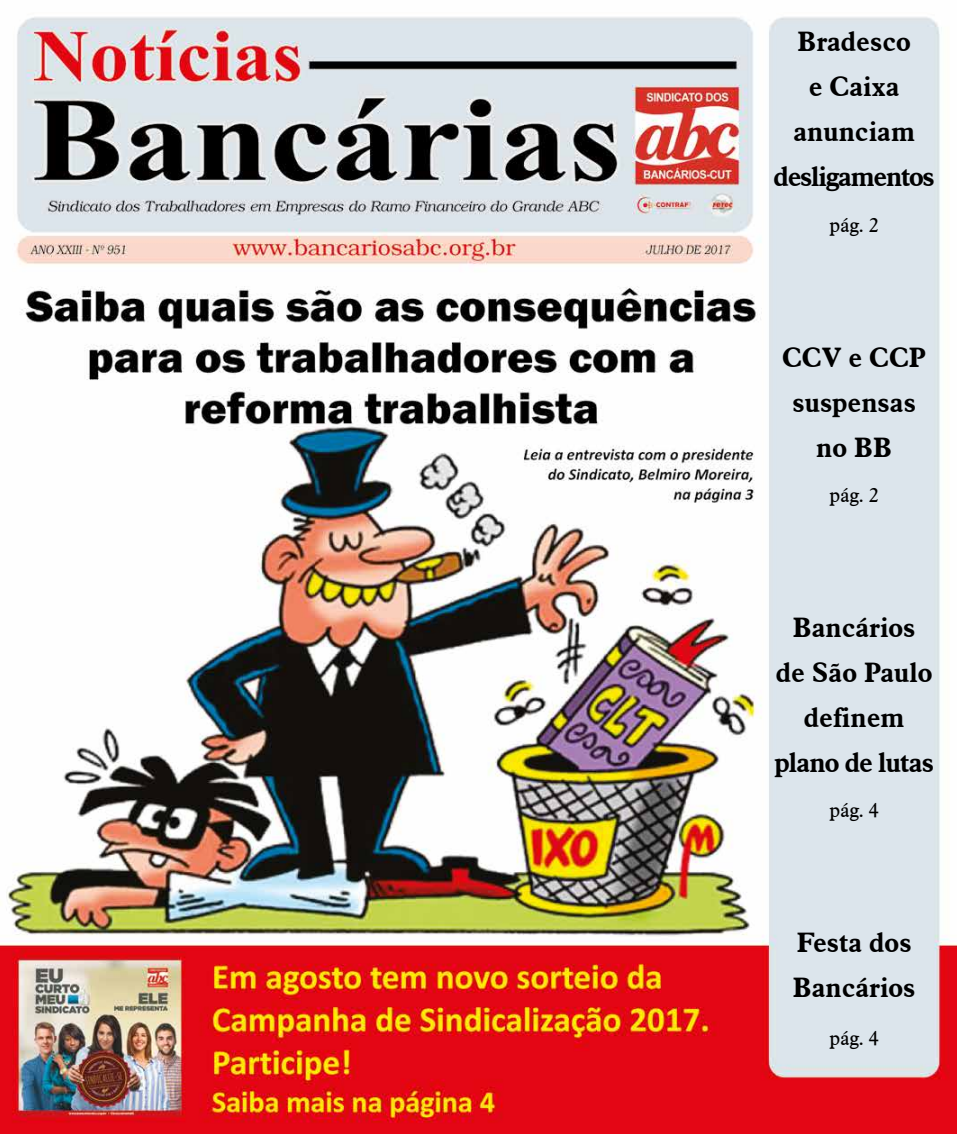
<style>
.page{position:relative;width:957px;height:1134px;background:#fff}
.page>*{position:absolute;margin:0;border:0;box-sizing:border-box;transform-origin:0 0}
.t1{font:700 27.5px/45px "Aldine 721 BT";color:#000;text-align:center}
.t2{font:700 27.5px/45px "Aldine 721 BT";letter-spacing:-.045em;color:#000;text-align:center}
.t3{font:20px "Aldine 721 BT";color:#000}
.t4{font:italic 11.25px "Brooklyn";color:#000}
</style>
<div class="page">
<img style="left:0;top:17px;width:957px;height:1117px">
<p class="t1" style="left:797px;top:19px;width:115px">Bradesco</p>
<p class="t4" style="left:833px;top:36px;width:69px">Junho/2017</p>
<p class="t2" style="left:773px;top:64px;width:163px">e Caixa anunciam desligamentos</p>
<p class="t3" style="left:829px;top:212px;width:51px">pág. 2</p>
<p class="t1" style="left:782px;top:334px;width:146px">CCV e CCP suspensas no BB</p>
<p class="t3" style="left:829px;top:482px;width:51px">pág. 2</p>
<p class="t1" style="left:774px;top:604px;width:161px">Bancários<br>de São Paulo definem plano de lutas</p>
<p class="t3" style="left:829px;top:797px;width:51px">pág. 4</p>
<p class="t1" style="left:793px;top:919px;width:124px;text-align:left">Festa dos<br>Bancários</p>
<p class="t3" style="left:829px;top:1026px;width:51px">pág. 4</p>
</div>
